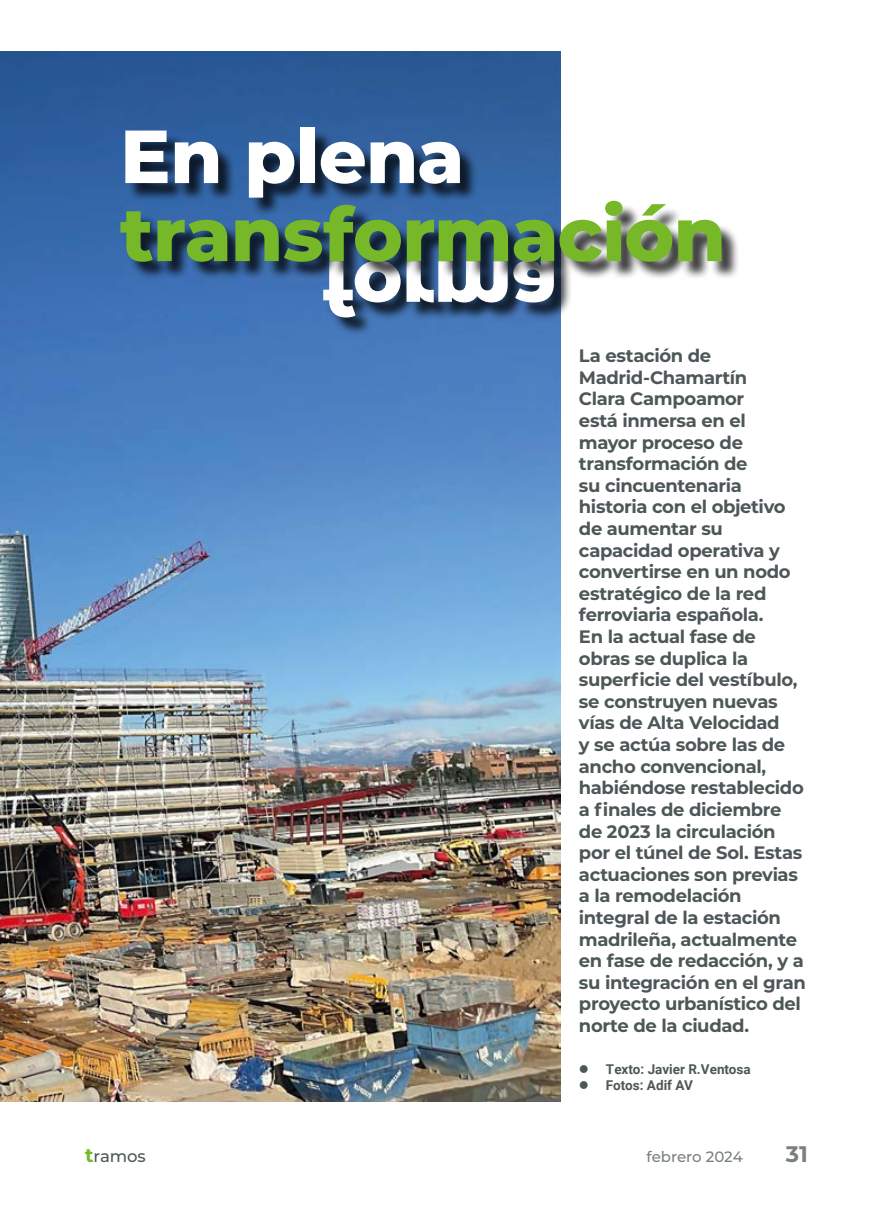
<style>
.page{position:relative;width:893px;height:1212px;background:#fff}
.page>*{position:absolute;margin:0;border:0;box-sizing:border-box;transform-origin:0 0}
.t1{font:800 75px "Montserrat";letter-spacing:-.01em;color:#76b828}
.t2{font:800 75px "Montserrat";letter-spacing:-.01em;color:#fff}
.t3{font:700 22.5px "Montserrat";color:#7a8081}
.t4{font:700 18px/21.6px "Montserrat";letter-spacing:-.02em;color:#4d5758}
.t5{font:500 16.5px "Montserrat";letter-spacing:-.005em;color:#4d5758}
.t6{font:500 15px "Montserrat";color:#7a8081}
.t7{font:700 13.5px "Roboto";color:#4d5758}
.s1{font-weight:700;font-size:19.5px;color:#76b828}
</style>
<div class="page">
<img style="left:0;top:52px;width:561px;height:1049px">
<div style="left:326px;top:263px;width:247px;height:73px;background:#000;opacity:.75"></div>
<svg style="left:323px;top:280px;width:231px;height:37px"></svg>
<div style="left:123px;top:130px;width:617px;height:150px;background:#000;opacity:.75"></div>
<h1 class="t2" style="left:120px;top:101px;width:346px">En plena</h1>
<h1 class="t1" style="left:120px;top:179px;width:607px">transformación</h1>
<p class="t4" style="left:579px;top:344px;width:228px">La estación de<br>Madrid-Chamartín<br>Clara Campoamor<br>está inmersa en el mayor proceso de transformación de<br>su cincuentenaria historia con el objetivo de aumentar su capacidad operativa y convertirse en un nodo estratégico de la red ferroviaria española.<br>En la actual fase de obras se duplica la superficie del vestíbulo, se construyen nuevas vías de Alta Velocidad<br>y se actúa sobre las de ancho convencional, habiéndose restablecido a finales de diciembre de 2023 la circulación por el túnel de Sol. Estas actuaciones son previas a la remodelación integral de la estación madrileña, actualmente en fase de redacción, y a su integración en el gran proyecto urbanístico del norte de la ciudad.</p>
<p class="t7" style="left:579px;top:1060px;width:173px">● Texto: Javier R.Ventosa</p>
<p class="t7" style="left:579px;top:1076px;width:115px">● Fotos: Adif AV</p>
<p class="t5" style="left:85px;top:1144px;width:62px"><span class="s1">t</span>ramos</p>
<p class="t6" style="left:646px;top:1146px;width:98px">febrero 2024</p>
<p class="t3" style="left:786px;top:1137px;width:24px">31</p>
</div>
